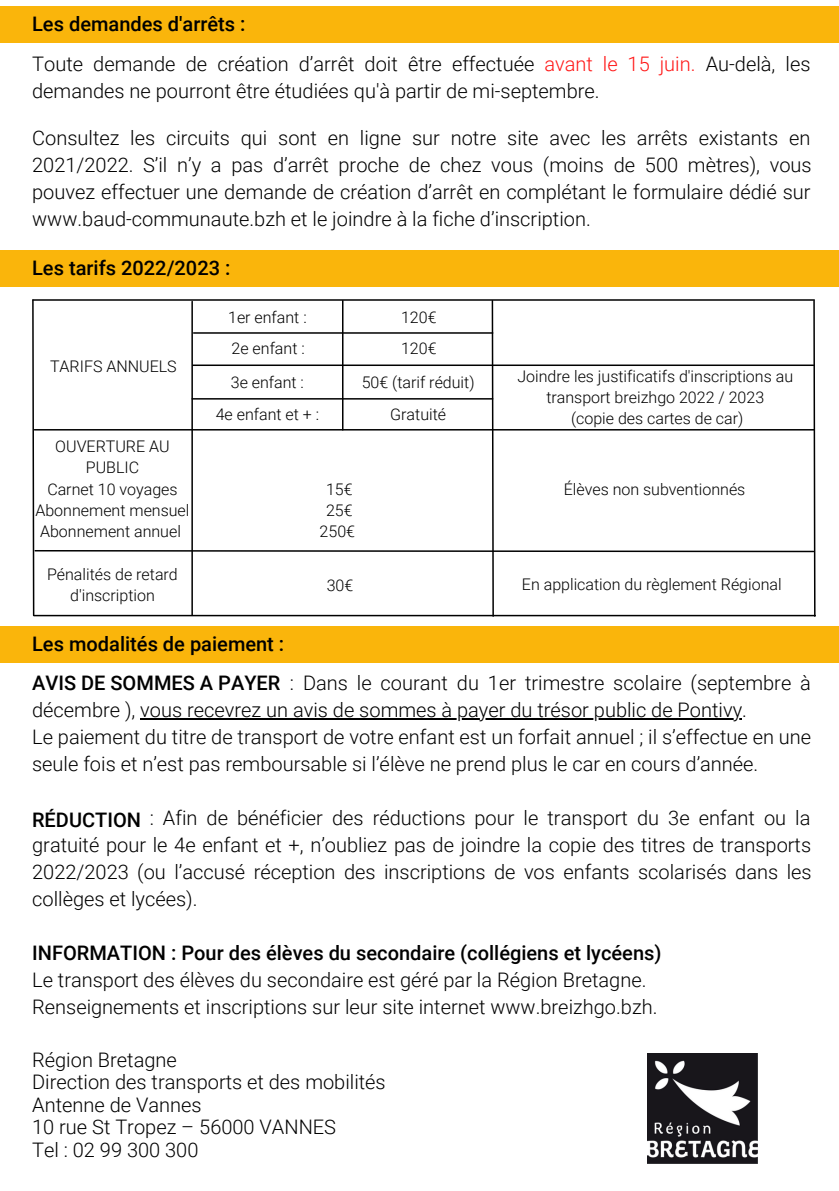
<style>
.page{position:relative;width:839px;height:1191px;background:#fff}
.page>*{position:absolute;margin:0;border:0;box-sizing:border-box;transform-origin:0 0}
.t1{font:300 20px/27px "Roboto";color:#000}
.t2{font:500 20px "Roboto";color:#000}
.t3{font:300 16px/21.4px "Roboto";color:#000;text-align:center}
.s1{color:#ff1616}
.s2{color:#fff}
</style>
<div class="page">
<div style="left:0;top:7px;width:838px;height:36px;background:#fab50b"></div>
<div style="left:0;top:250px;width:838px;height:37px;background:#fab50b"></div>
<div style="left:0;top:626px;width:838px;height:36px;background:#fab50b"></div>
<svg style="left:32px;top:299px;width:784px;height:318px"></svg>
<hr style="left:193px;top:365px;width:620px;height:1px;background:#000">
<hr style="left:194px;top:332px;width:298px;height:2px;background:#000">
<hr style="left:192px;top:398px;width:300px;height:2px;background:#000">
<hr style="left:342px;top:301px;width:1px;height:129px;background:#000">
<hr style="left:140px;top:718px;width:602px;height:2px;background:#000">
<img style="left:647px;top:1053px;width:110px;height:110px">
<p class="t2" style="left:32px;top:13px;width:215px">Les demandes d'arrêts :</p>
<p class="t1" style="left:32px;top:51px;width:779px">Toute demande de création d’arrêt doit être effectuée <span class="s1">avant le 15 juin.</span> Au-delà, les demandes ne pourront être étudiées qu'à partir de mi-septembre.</p>
<p class="t1" style="left:32px;top:125px;width:781px;text-align:justify">Consultez les circuits qui sont en ligne sur notre site avec les arrêts existants en 2021/2022. S’il n’y a pas d’arrêt proche de chez vous (moins de 500 mètres), vous pouvez effectuer une demande de création d’arrêt en complétant le formulaire dédié sur www.baud-communaute.bzh et le joindre à la fiche d’inscription.</p>
<p class="t2" style="left:32px;top:256px;width:200px">Les tarifs 2022/2023 :</p>
<p class="t3" style="left:50px;top:356px;width:128px">TARIFS ANNUELS</p>
<p class="t3" style="left:55px;top:436px;width:116px">OUVERTURE AU<br>PUBLIC</p>
<p class="t3" style="left:47px;top:478px;width:132px">Carnet 10 voyages</p>
<p class="t3" style="left:35px;top:500px;width:155px">Abonnement mensuel</p>
<p class="t3" style="left:40px;top:521px;width:142px">Abonnement annuel</p>
<p class="t3" style="left:47px;top:563px;width:132px">Pénalités de retard d'inscription</p>
<p class="t3" style="left:228px;top:307px;width:80px">1er enfant :</p>
<p class="t3" style="left:231px;top:338px;width:75px">2e enfant :</p>
<p class="t3" style="left:231px;top:372px;width:75px">3e enfant :</p>
<p class="t3" style="left:216px;top:404px;width:105px">4e enfant et + :</p>
<p class="t3" style="left:401px;top:307px;width:37px">120€</p>
<p class="t3" style="left:401px;top:338px;width:37px">120€</p>
<p class="t3" style="left:362px;top:372px;width:114px">50€ (tarif réduit)</p>
<p class="t3" style="left:390px;top:404px;width:57px">Gratuité</p>
<p class="t3" style="left:326px;top:478px;width:28px">15€</p>
<p class="t3" style="left:326px;top:500px;width:28px">25€</p>
<p class="t3" style="left:319px;top:521px;width:37px">250€</p>
<p class="t3" style="left:327px;top:575px;width:28px">30€</p>
<p class="t2" style="left:32px;top:632px;width:253px">Les modalités de paiement :</p>
<p class="t3" style="left:517px;top:365px;width:277px">Joindre les justificatifs d'inscriptions au transport breizhgo 2022 / 2023</p>
<p class="t3" style="left:571px;top:408px;width:174px">(copie des cartes de car)</p>
<p class="t3" style="left:563px;top:478px;width:183px">Élèves non subventionnés</p>
<p class="t3" style="left:522px;top:574px;width:261px">En application du règlement Régional</p>
<p class="t1" style="left:32px;top:669px;width:780px;text-indent:84px"><span class="s2">SOMMES A PAYER</span>: Dans le courant du 1er trimestre scolaire (septembre à décembre ), vous recevrez un avis de sommes à payer du trésor public de Pontivy.</p>
<p class="t1" style="left:32px;top:723px;width:780px">Le paiement du titre de transport de votre enfant est un forfait annuel ; il s’effectue en une seule fois et n’est pas remboursable si l’élève ne prend plus le car en cours d’année.</p>
<p class="t1" style="left:32px;top:805px;width:781px;text-align:justify"><span class="s2">RÉDUCTION</span> : Afin de bénéficier des réductions pour le transport du 3e enfant ou la gratuité pour le 4e enfant et +, n’oubliez pas de joindre la copie des titres de transports 2022/2023 (ou l’accusé réception des inscriptions de vos enfants scolarisés dans les collèges et lycées).</p>
<p class="t2" style="left:32px;top:941px;width:630px">INFORMATION : Pour des élèves du secondaire (collégiens et lycéens)</p>
<p class="t1" style="left:32px;top:967px;width:615px">Le transport des élèves du secondaire est géré par la Région Bretagne.</p>
<p class="t1" style="left:32px;top:994px;width:627px">Renseignements et inscriptions sur leur site internet www.breizhgo.bzh.</p>
<p class="t1" style="left:32px;top:1046px;width:146px">Région Bretagne</p>
<p class="t1" style="left:32px;top:1069px;width:355px">Direction des transports et des mobilités</p>
<p class="t1" style="left:32px;top:1091px;width:171px">Antenne de Vannes</p>
<p class="t1" style="left:32px;top:1114px;width:305px">10 rue St Tropez – 56000 VANNES</p>
<p class="t1" style="left:32px;top:1136px;width:168px">Tel : 02 99 300 300</p>
<p class="t2" style="left:32px;top:671px;width:250px">AVIS DE SOMMES A PAYER</p>
<p class="t2" style="left:32px;top:809px;width:110px">RÉDUCTION</p>
</div>
